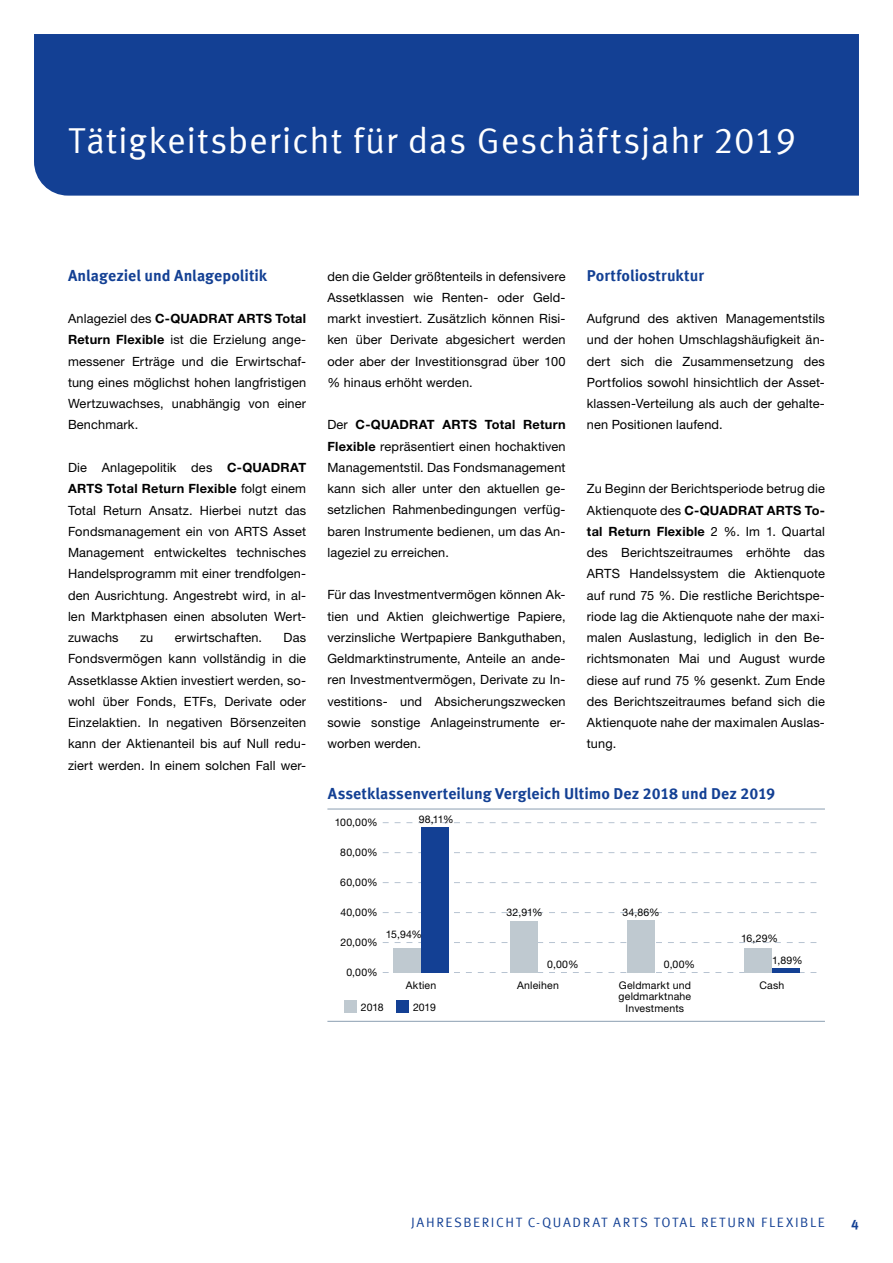
<style>
.page{position:relative;width:893px;height:1263px;background:#fff}
.page>*{position:absolute;margin:0;border:0;box-sizing:border-box;transform-origin:0 0}
.t1{font:36px "Meta Offc Pro Norm";letter-spacing:.02em;color:#fff}
.t2{font:700 15.75px "Meta Offc Pro";color:#134094}
.t3{font:13.5px "Meta Offc Pro Norm";letter-spacing:.12em;color:#134094}
.t4{font:700 13.5px "Meta Offc Pro";color:#134094}
.t5{font:12.75px/21.3px "Helvetica Neue LTW1 G";letter-spacing:.01em;color:#000;text-align:justify}
.t6{font:10.5px/11.7px "Helvetica Neue LTW1 G";letter-spacing:.02em;color:#000;text-align:center}
.s1{font-weight:700}
</style>
<div class="page">
<div style="left:34px;top:34px;width:825px;height:162px;background:#134094"></div>
<svg style="left:383px;top:852px;width:433px;height:1px"></svg>
<svg style="left:383px;top:822px;width:433px;height:1px"></svg>
<svg style="left:383px;top:882px;width:433px;height:1px"></svg>
<svg style="left:383px;top:912px;width:433px;height:1px"></svg>
<svg style="left:383px;top:942px;width:433px;height:1px"></svg>
<hr style="left:327px;top:809px;width:498px;height:1px;background:#8b9eb1">
<hr style="left:327px;top:1021px;width:498px;height:1px;background:#8b9eb1">
<svg style="left:383px;top:972px;width:433px;height:1px"></svg>
<div style="left:396px;top:1000px;width:12px;height:13px;background:#134094"></div>
<div style="left:344px;top:1000px;width:13px;height:13px;background:#bfc9d0"></div>
<div style="left:421px;top:828px;width:28px;height:145px;background:#134094"></div>
<div style="left:393px;top:948px;width:28px;height:25px;background:#bfc9d0"></div>
<div style="left:772px;top:968px;width:28px;height:5px;background:#134094"></div>
<div style="left:744px;top:948px;width:28px;height:25px;background:#bfc9d0"></div>
<div style="left:510px;top:922px;width:28px;height:51px;background:#bfc9d0"></div>
<div style="left:627px;top:920px;width:28px;height:53px;background:#bfc9d0"></div>
<h1 class="t1" style="left:68px;top:113px;width:729px">Tätigkeitsbericht für das Geschäftsjahr 2019</h1>
<p class="t2" style="left:68px;top:263px;width:201px">Anlageziel und Anlagepolitik</p>
<p class="t5" style="left:68px;top:308px;width:240px">Anlageziel des <span class="s1">C-QUADRAT ARTS Total Return Flexible</span> ist die Erzielung ange&shy;messener Erträge und die Erwirtschaf&shy;tung eines möglichst hohen langfristigen Wertzuwachses, unabhängig von einer Benchmark.</p>
<p class="t5" style="left:68px;top:457px;width:240px">Die Anlagepolitik des <span class="s1">C-QUADRAT ARTS Total Return Flexible</span> folgt einem Total Return Ansatz. Hierbei nutzt das Fondsmanagement ein von ARTS Asset Management entwickeltes technisches Handelsprogramm mit einer trendfolgen&shy;den Ausrichtung. Angestrebt wird, in al&shy;len Marktphasen einen absoluten Wert&shy;zuwachs</p>
<p class="t5" style="left:140px;top:627px;width:15px">zu</p>
<p class="t5" style="left:175px;top:627px;width:89px">erwirtschaften.</p>
<p class="t5" style="left:68px;top:627px;width:240px;text-indent:216px">Das Fondsvermögen kann vollständig in die Assetklasse Aktien investiert werden, so&shy;wohl über Fonds, ETFs, Derivate oder Einzelaktien. In negativen Börsenzeiten kann der Aktienanteil bis auf Null redu&shy;ziert werden. In einem solchen Fall wer-</p>
<p class="t5" style="left:327px;top:265px;width:240px">den die Gelder größtenteils in defensivere Assetklassen wie Renten- oder Geld&shy;markt investiert. Zusätzlich können Risi&shy;ken über Derivate abgesichert werden oder aber der Investitionsgrad über 100 % hinaus erhöht werden.</p>
<p class="t5" style="left:327px;top:414px;width:240px">Der <span class="s1">C-QUADRAT ARTS Total Return Flexible</span> repräsentiert einen hochaktiven Managementstil. Das Fondsmanagement kann sich aller unter den aktuellen ge&shy;setzlichen Rahmenbedingungen verfüg&shy;baren Instrumente bedienen, um das An&shy;lageziel zu erreichen.</p>
<p class="t5" style="left:327px;top:584px;width:240px">Für das Investmentvermögen können Ak&shy;tien und Aktien gleichwertige Papiere, verzinsliche Wertpapiere Bankguthaben, Geldmarktinstrumente, Anteile an ande&shy;ren Investmentvermögen, Derivate zu In&shy;vestitions- und Absicherungszwecken sowie sonstige Anlageinstrumente er&shy;worben werden.</p>
<p class="t2" style="left:587px;top:263px;width:119px">Portfoliostruktur</p>
<p class="t5" style="left:587px;top:308px;width:240px">Aufgrund des aktiven Managementstils und der hohen Umschlagshäufigkeit än&shy;dert sich die Zusammensetzung des Portfolios sowohl hinsichtlich der Asset&shy;klassen-Verteilung als auch der gehalte&shy;nen Positionen laufend.</p>
<p class="t5" style="left:587px;top:478px;width:240px">Zu Beginn der Berichtsperiode betrug die Aktienquote des <span class="s1">C-QUADRAT ARTS To&shy;tal Return Flexible</span> 2 %. Im 1. Quartal des Berichtszeitraumes erhöhte das ARTS Handelssystem die Aktienquote auf rund 75 %. Die restliche Berichtspe&shy;riode lag die Aktienquote nahe der maxi&shy;malen Auslastung, lediglich in den Be&shy;richtsmonaten Mai und August wurde diese auf rund 75 % gesenkt. Zum Ende des Berichtszeitraumes befand sich die Aktienquote nahe der maximalen Auslas&shy;tung.</p>
<p class="t2" style="left:328px;top:781px;width:449px">Assetklassenverteilung Vergleich Ultimo Dez 2018 und Dez 2019</p>
<p class="t6" style="left:335px;top:816px;width:44px">100,00%</p>
<p class="t6" style="left:340px;top:846px;width:39px">80,00%</p>
<p class="t6" style="left:340px;top:876px;width:39px">60,00%</p>
<p class="t6" style="left:340px;top:906px;width:39px">40,00%</p>
<p class="t6" style="left:340px;top:936px;width:39px">20,00%</p>
<p class="t6" style="left:346px;top:966px;width:33px">0,00%</p>
<p class="t6" style="left:419px;top:813px;width:36px">98,11%</p>
<p class="t6" style="left:386px;top:928px;width:38px">15,94%</p>
<p class="t6" style="left:507px;top:906px;width:37px">32,91%</p>
<p class="t6" style="left:547px;top:958px;width:33px">0,00%</p>
<p class="t6" style="left:622px;top:906px;width:39px">34,86%</p>
<p class="t6" style="left:664px;top:958px;width:33px">0,00%</p>
<p class="t6" style="left:772px;top:928px;width:32px;line-height:21.5px;text-align:left;text-indent:-31px">16,29%<br>1,89%</p>
<p class="t6" style="left:406px;top:979px;width:32px">Aktien</p>
<p class="t6" style="left:517px;top:979px;width:43px">Anleihen</p>
<p class="t6" style="left:619px;top:979px;width:74px">Geldmarkt und geldmarktnahe<br>Investments</p>
<p class="t6" style="left:759px;top:979px;width:26px">Cash</p>
<p class="t6" style="left:361px;top:1001px;width:24px">2018</p>
<p class="t6" style="left:413px;top:1001px;width:24px">2019</p>
<p class="t3" style="left:411px;top:1211px;width:260px">JAHRESBERICHT C-QUADRAT ARTS Tota</p>
<p class="t3" style="left:689px;top:1211px;width:31px">l Retur</p>
<p class="t3" style="left:747px;top:1211px;width:78px">n Fle xib le</p>
<p class="t4" style="left:851px;top:1214px;width:9px">4</p>
</div>
